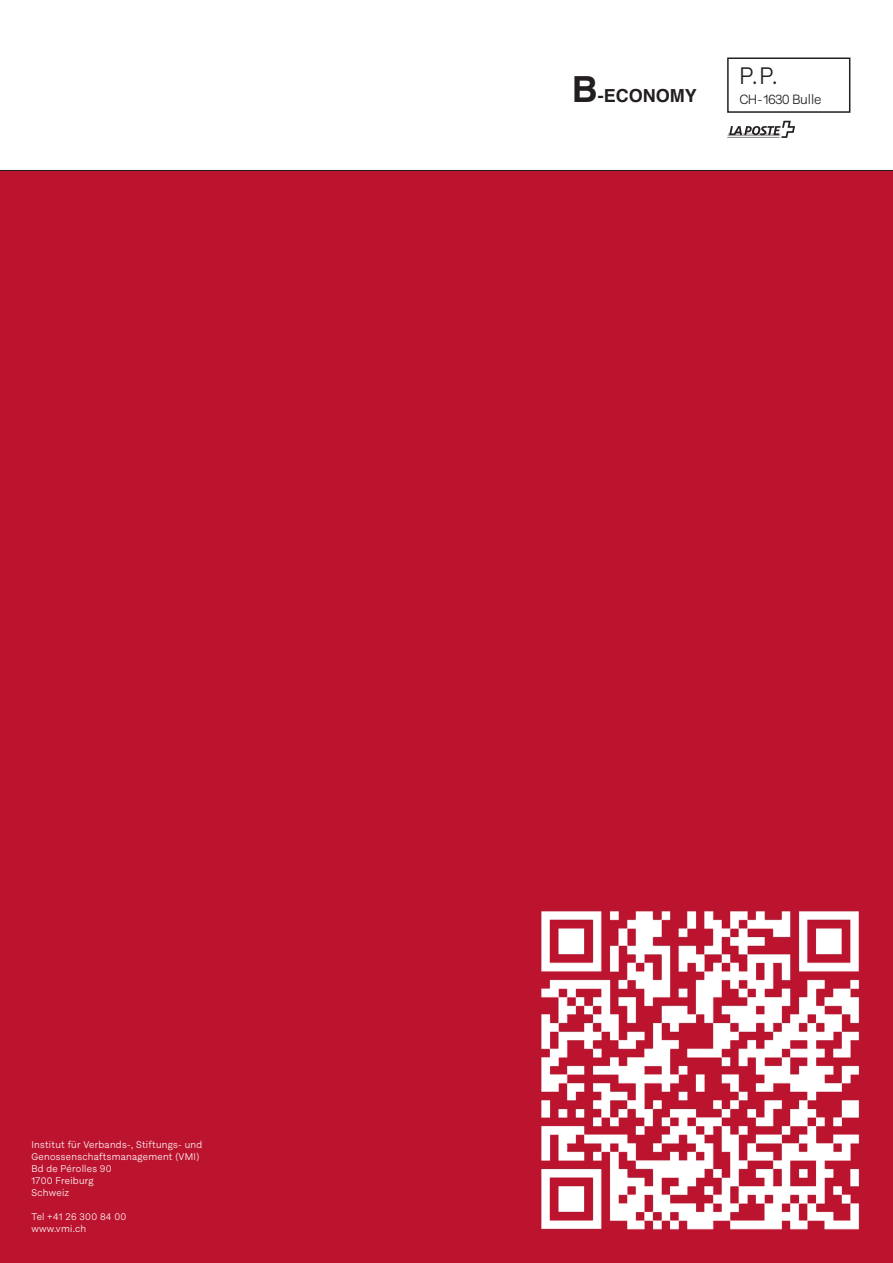
<style>
.page{position:relative;width:893px;height:1263px;background:#fff}
.page>*{position:absolute;margin:0;border:0;box-sizing:border-box;transform-origin:0 0}
.t1{font:300 24px "Solanel";color:#231f20}
.t2{font:700 18px "Helvetica";color:#231f20}
.t3{font:300 13.5px "Solanel";letter-spacing:-.01em;color:#231f20}
.t4{font:300 9.75px/12px "Solanel";letter-spacing:.03em;color:#fff}
.s1{font-size:36px}
</style>
<div class="page">
<div style="left:0;top:171px;width:893px;height:1092px;background:#bc142f"></div>
<img style="left:541px;top:911px;width:319px;height:319px">
<svg style="left:727px;top:57px;width:124px;height:56px"></svg>
<hr style="left:727px;top:137px;width:53px;height:1px;background:#231f20">
<svg style="left:728px;top:121px;width:67px;height:17px"></svg>
<hr style="left:727px;top:136px;width:53px;height:1px;background:#231f20">
<hr style="left:0;top:170px;width:893px;height:1px;background:#231f20">
<h2 class="t2" style="left:572px;top:81px;width:126px"><span class="s1">B</span>-ECONOMY</h2>
<h1 class="t1" style="left:739px;top:59px;width:40px">P.P.</h1>
<h3 class="t3" style="left:740px;top:91px;width:83px">CH -1630 Bulle</h3>
<p class="t4" style="left:31px;top:1138px;width:172px">Institut für Verbands-, Stiftungs- und<br>Genossenschaftsmanagement (VMI)<br>Bd de Pérolles 90<br>1700 Freiburg<br>Schweiz</p>
<p class="t4" style="left:31px;top:1210px;width:96px">Tel +41 26 300 84 00 www.vmi.ch</p>
</div>
